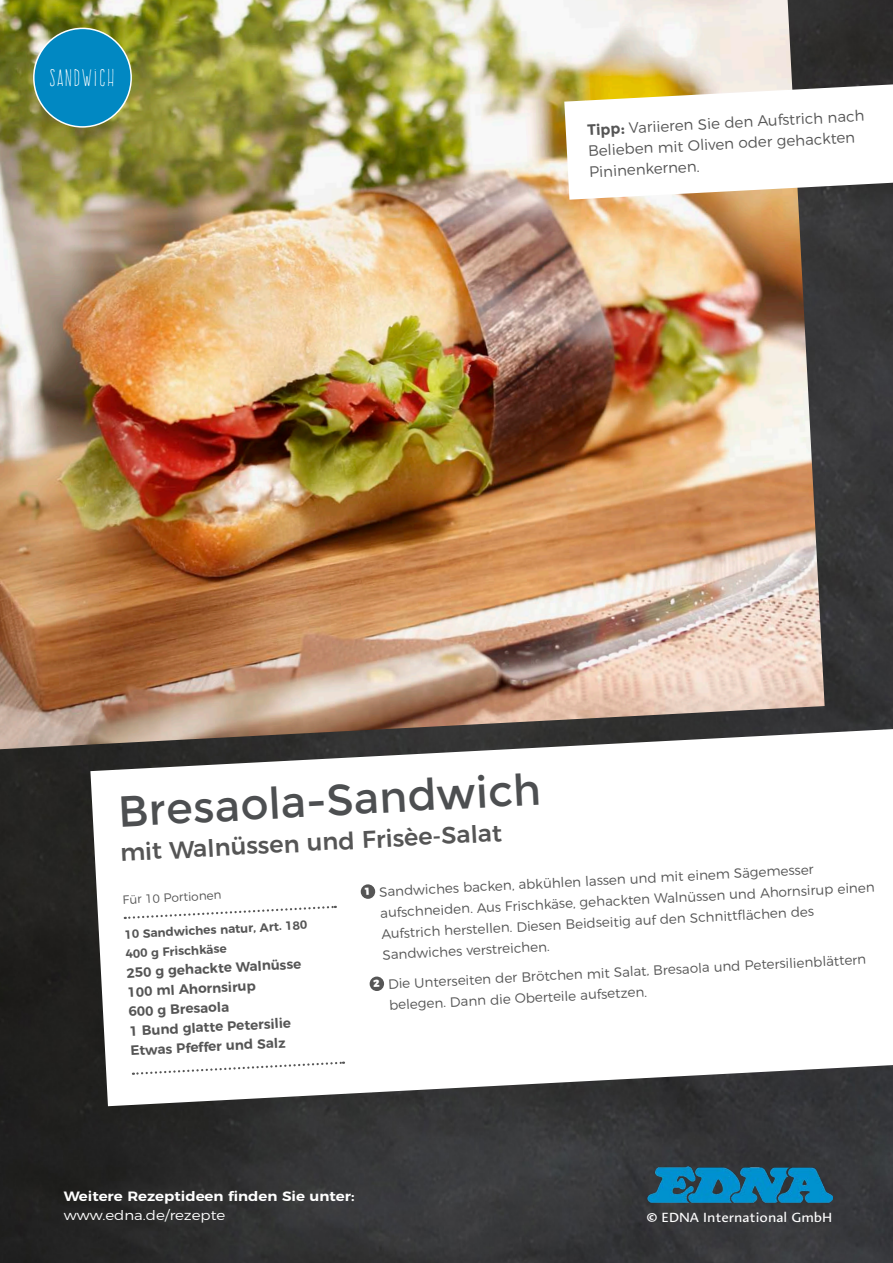
<style>
.page{position:relative;width:893px;height:1263px;background:#fff}
.page>*{position:absolute;margin:0;border:0;box-sizing:border-box;transform-origin:0 0}
._01_Head2{font:43.5px "Montserrat";color:#4d4f51}
._02_Subhead2{font:500 24px "Montserrat";color:#555}
.t1{font:21px "Frente H1";letter-spacing:.08em;color:#fff}
._04_Zubereitung2{font:300 15px/21px "Montserrat";color:#555}
._04_Zubereitung2-2{font:300 13.5px/21px "Montserrat";color:#555}
._03_Zutaten2{font:600 13.5px/19.5px "Montserrat";color:#555}
.t2{font:600 13.5px "Montserrat";color:#fff;scale:1.11 1}
.t3{font:13.5px "Aroma No 2 LT Pro";color:#fff;scale:1.11 1}
.t4{font:300 13.5px "Montserrat";color:#fff;scale:1.11 1}
._03_Zutaten2-2{font:600 12px "Montserrat";color:#555}
._03_Zutaten2-3{font:300 12px "Montserrat";color:#555}
.s1{font-weight:700}
</style>
<div class="page">
<img style="left:0;top:0;width:893px;height:1263px">
<img style="left:0;top:0;width:825px;height:749px">
<img style="left:647px;top:1166px;width:185px;height:36px">
<svg style="left:90px;top:729px;width:803px;height:377px"></svg>
<svg style="left:125px;top:905px;width:211px;height:15px"></svg>
<svg style="left:133px;top:1060px;width:211px;height:16px"></svg>
<div style="left:361px;top:884px;width:14px;height:15px;background:#555;border-radius:50%"></div>
<div style="left:369px;top:976px;width:15px;height:15px;background:#555;border-radius:50%"></div>
<div style="left:34px;top:28px;width:97px;height:99px;background:#0188c2;border-radius:50%"></div>
<div style="left:33px;top:28px;width:99px;height:100px;border:2px solid #fff;border-radius:50%"></div>
<svg style="left:564px;top:84px;width:329px;height:116px"></svg>
<p class="t1" style="left:49px;top:66px;width:66px">SANDWICH</p>
<p class="_04_Zubereitung2" style="left:586px;top:118px;width:279px;rotate:-3deg"><span class="s1">Tipp:</span> Variieren Sie den Aufstrich nach<br>Belieben mit Oliven oder gehackten<br>Pininenkernen.</p>
<p class="_01_Head2" style="left:117px;top:786px;width:425px;rotate:-3deg">Bresaola-Sandwich</p>
<p class="_02_Subhead2" style="left:119px;top:833px;width:384px;rotate:-3deg">mit Walnüssen und Frisèe-Salat</p>
<p class="_03_Zutaten2-3" style="left:122px;top:890px;width:100px;rotate:-3deg">Für 10 Portionen</p>
<p class="_03_Zutaten2-2" style="left:124px;top:924px;width:185px;rotate:-3deg">10 Sandwiches natur, Art. 180</p>
<p class="_03_Zutaten2-2" style="left:125px;top:944px;width:103px;rotate:-3deg">400 g Frischkäse</p>
<p class="_03_Zutaten2" style="left:126px;top:962px;width:176px;rotate:-3deg">250 g gehackte Walnüsse</p>
<p class="_03_Zutaten2" style="left:127px;top:981px;width:130px;rotate:-3deg">100 ml Ahornsirup</p>
<p class="_03_Zutaten2" style="left:128px;top:1001px;width:163px;rotate:-3deg">600 g Bresaola<br>1 Bund glatte Petersilie</p>
<p class="_03_Zutaten2" style="left:130px;top:1040px;width:157px;rotate:-3deg">Etwas Pfeffer und Salz</p>
<p class="_04_Zubereitung2-2" style="left:379px;top:880px;width:496px;rotate:-3deg">Sandwiches backen, abkühlen lassen und mit einem Sägemesser aufschneiden. Aus Frischkäse, gehackten Walnüssen und Ahornsirup einen Aufstrich herstellen. Diesen Beidseitig auf den Schnittfl ächen des Sandwiches verstreichen.</p>
<p class="_04_Zubereitung2-2" style="left:388px;top:972px;width:480px;rotate:-3deg">Die Unterseiten der Brötchen mit Salat, Bresaola und Petersilienblättern belegen. Dann die Oberteile aufsetzen.</p>
<p class="t2" style="left:64px;top:1185px;width:264px">Weitere Rezeptideen finden Sie unter:</p>
<p class="t4" style="left:64px;top:1205px;width:147px">www.edna.de/rezepte</p>
<p class="t3" style="left:646px;top:1208px;width:169px">© EDNA International GmbH</p>
</div>
